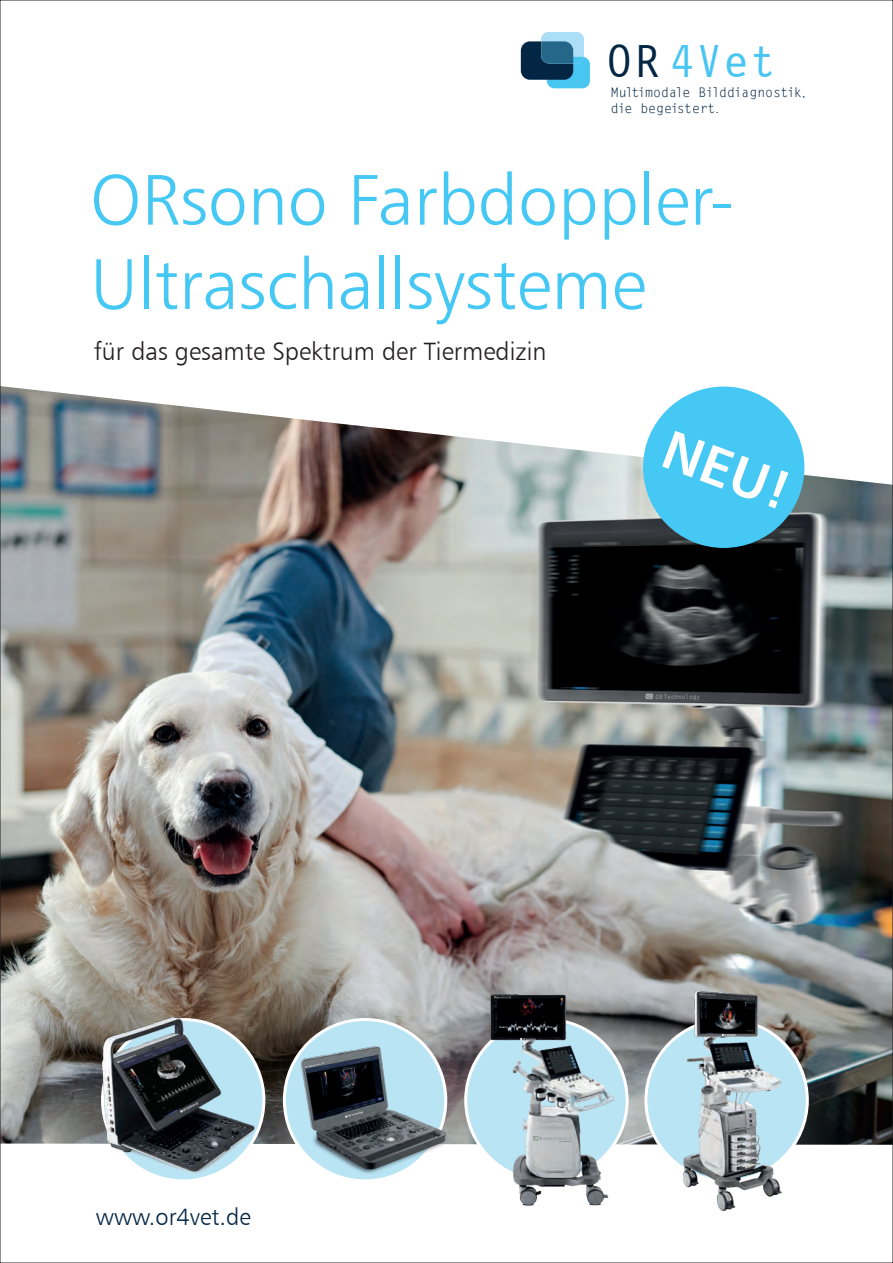
<style>
.page{position:relative;width:893px;height:1263px;background:#fff}
.page>*{position:absolute;margin:0;border:0;box-sizing:border-box;transform-origin:0 0}
.t1{font:71.55px/84.2px "Humanist 777 BT Light B";color:#45c8f4}
.t2{font:54.75px "Humanist 777 BT Bold B";color:#fff}
.t3{font:47.55px "Letter Gothic 12 Pitch BT";letter-spacing:.065em;color:#49c5f2}
.t4{font:25.2px "Humanist 777 BT Light B";color:#231f20}
.t5{font:23.7px "Humanist 777 BT Light B";color:#042645}
.t6{font:13.2px/16.4px "Letter Gothic";letter-spacing:-.06em;color:#042645}
.t7{font:700 6px "Letter Gothic";color:#9fa3a2}
.s1{color:#042645}
.s2{font-size:8.7px}
</style>
<div class="page">
<img style="left:2px;top:486px;width:889px;height:657px">
<svg style="left:2px;top:1143px;width:889px;height:68px"></svg>
<svg style="left:2px;top:49px;width:889px;height:437px"></svg>
<div style="left:644px;top:1018px;width:165px;height:164px;background:#b9e4f4;border:3px solid #fff;border-radius:50%"></div>
<svg style="left:464px;top:1018px;width:165px;height:164px;fill:#b9e4f4"></svg>
<svg style="left:283px;top:1018px;width:164px;height:164px;fill:#b9e4f4"></svg>
<svg style="left:101px;top:1018px;width:164px;height:164px"></svg>
<svg style="left:645px;top:693px;width:8px;height:6px"></svg>
<img style="left:301px;top:1046px;width:147px;height:130px">
<img style="left:346px;top:1111px;width:17px;height:6px">
<img style="left:306px;top:1063px;width:18px;height:4px">
<img style="left:491px;top:995px;width:124px;height:212px">
<img style="left:534px;top:1136px;width:38px;height:5px">
<svg style="left:521px;top:1038px;width:15px;height:2px"></svg>
<svg style="left:494px;top:997px;width:16px;height:1px"></svg>
<img style="left:683px;top:991px;width:98px;height:219px">
<img style="left:701px;top:1127px;width:20px;height:14px">
<svg style="left:723px;top:1034px;width:13px;height:2px"></svg>
<svg style="left:700px;top:993px;width:14px;height:2px"></svg>
<div style="left:643px;top:387px;width:161px;height:161px;background:#45c8f4;border-radius:50%"></div>
<img style="left:102px;top:1018px;width:155px;height:157px">
<img style="left:181px;top:1102px;width:17px;height:11px">
<img style="left:117px;top:1054px;width:18px;height:8px">
<svg style="left:521px;top:32px;width:69px;height:56px"></svg>
<h3 class="t3" style="left:608px;top:41px;width:169px"><span class="s1">OR</span> 4Vet</h3>
<p class="t6" style="left:611px;top:85px;width:197px">Multimodale Bilddiagnostik<span class="s2">, </span>die begeistert<span class="s2">.</span></p>
<h1 class="t1" style="left:90px;top:164px;width:645px">ORsono Farbdoppler-<br>Ultraschallsysteme</h1>
<h3 class="t4" style="left:94px;top:341px;width:454px">für das gesamte Spektrum der Tiermedizin</h3>
<h2 class="t2" style="left:672px;top:426px;width:134px;rotate:20deg">NEU!</h2>
<p class="t7" style="left:655px;top:694px;width:46px">OR Technology</p>
<h3 class="t5" style="left:96px;top:1207px;width:157px">www.or4vet.de</h3>
</div>
